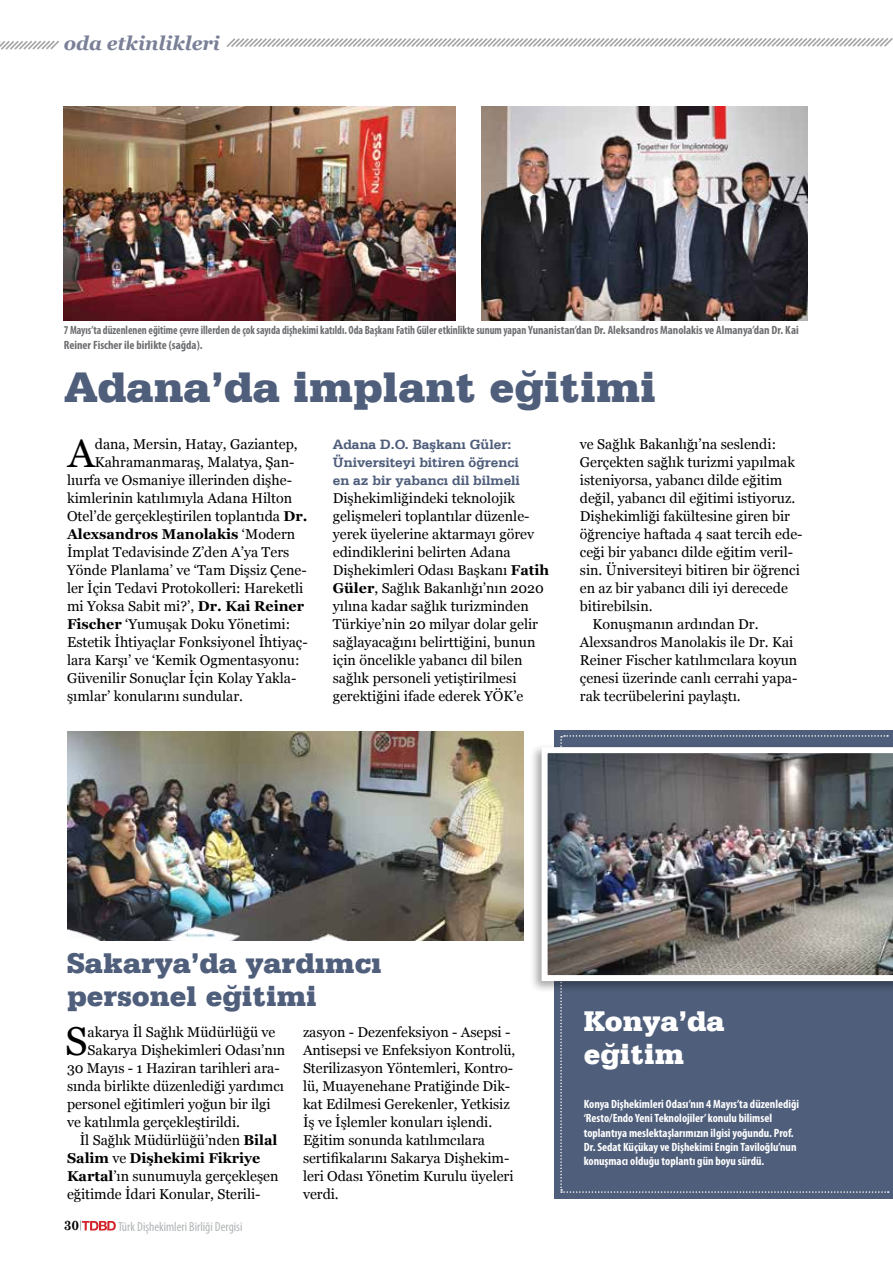
<style>
.page{position:relative;width:893px;height:1263px;background:#fff}
.page>*{position:absolute;margin:0;border:0;box-sizing:border-box;transform-origin:0 0}
.t1{font:900 45px "Serifa BT";color:#4f5e7b}
.t2{font:40.2px "Georgia";color:#000}
.t3{font:900 30px/33px "Serifa BT";color:#4f5e7b}
.t4{font:900 30px/33px "Serifa BT";color:#fff}
.t5{font:italic 700 19.5px "Georgia";letter-spacing:-.005em;color:#7a8097}
.t6{font:14.25px/18px "Georgia";color:#000}
.t7{font:700 14.25px "Georgia";color:#000}
.t8{font:700 13.5px "Century Schoolbook";color:#000}
.t9{font:condensed 13.05px "Myriad Pro";color:#b1b4b6}
.t10{font:700 condensed 12px/14.4px "Myriad Pro";color:#fff}
.t11{font:700 condensed 12px/14.4px "Myriad Pro";letter-spacing:-.005em;color:#6d6e71;scale:.9 1}
.s1{font-weight:700}
.s2{font-weight:400}
.s3{font-family:"Serifa BT";font-weight:700;color:#4f5e7b}
</style>
<div class="page">
<svg style="left:0;top:40px;width:59px;height:10px"></svg>
<svg style="left:226px;top:38px;width:667px;height:9px"></svg>
<svg style="left:80px;top:1220px;width:36px;height:10px"></svg>
<img style="left:64px;top:106px;width:392px;height:215px">
<img style="left:481px;top:106px;width:327px;height:215px">
<img style="left:67px;top:731px;width:457px;height:210px">
<div style="left:554px;top:730px;width:339px;height:469px;background:#4f5e7b"></div>
<svg style="left:560px;top:735px;width:329px;height:458px"></svg>
<div style="left:529px;top:743px;width:364px;height:251px;background:#000;opacity:.35"></div>
<img style="left:542px;top:747px;width:351px;height:234px">
<p class="t5" style="left:64px;top:32px;width:158px">oda etkinlikleri</p>
<p class="t11" style="left:64px;top:323px;width:818px">7 Mayıs’ta düzenlenen eğitime çevre illerden de çok sayıda dişhekimi katıldı. Oda Başkanı Fatih Güler etkinlikte sunum yapan Yunanistan’dan Dr. Aleksandros Manolakis ve Almanya’dan Dr. Kai<br>Reiner Fischer ile birlikte (sağda).</p>
<p class="t1" style="left:64px;top:359px;width:593px">Adana’da implant eğitimi</p>
<p class="t2" style="left:68px;top:430px;width:28px">A</p>
<p class="t6" style="left:95px;top:435px;width:204px">dana, Mersin, Hatay, Gaziantep,</p>
<p class="t6" style="left:95px;top:453px;width:201px">Kahramanmaraş, Malatya, Şan-</p>
<p class="t6" style="left:67px;top:471px;width:226px">lıurfa ve Osmaniye illerinden dişhe-</p>
<p class="t6" style="left:67px;top:489px;width:227px">kimlerinin katılımıyla Adana Hilton</p>
<p class="t6" style="left:67px;top:507px;width:242px">Otel’de gerçekleştirilen toplantıda <span class="s1">Dr.</span></p>
<p class="t7" style="left:67px;top:526px;width:230px">Alexsandros Manolakis <span class="s2">‘Modern</span></p>
<p class="t6" style="left:67px;top:543px;width:224px">İmplat Tedavisinde Z’den A’ya Ters</p>
<p class="t6" style="left:67px;top:561px;width:241px">Yönde Planlama’ ve ‘Tam Dişsiz Çene-</p>
<p class="t6" style="left:67px;top:579px;width:238px">ler İçin Tedavi Protokolleri: Hareketli</p>
<p class="t6" style="left:67px;top:597px;width:239px">mi Yoksa Sabit mi?’, <span class="s1">Dr. Kai Reiner</span></p>
<p class="t6" style="left:67px;top:615px;width:225px"><span class="s1">Fischer</span> ‘Yumuşak Doku Yönetimi:</p>
<p class="t6" style="left:67px;top:633px;width:242px">Estetik İhtiyaçlar Fonksiyonel İhtiyaç-</p>
<p class="t6" style="left:67px;top:651px;width:234px">lara Karşı’ ve ‘Kemik Ogmentasyonu:</p>
<p class="t6" style="left:67px;top:669px;width:231px">Güvenilir Sonuçlar İçin Kolay Yakla-</p>
<p class="t6" style="left:67px;top:687px;width:177px">şımlar’ konularını sundular.</p>
<p class="t6" style="left:333px;top:435px;width:218px"><span class="s3">Adana D.O. Başkanı Güler:<br>Üniversiteyi bitiren öğrenci<br>en az bir yabancı dil bilmeli<br></span>Dişhekimliğindeki teknolojik gelişmeleri toplantılar düzenle&shy;yerek üyelerine aktarmayı görev edindiklerini belirten Adana<br>Dişhekimleri Odası Başkanı <span class="s1">Fatih<br>Güler</span>, Sağlık Bakanlığı’nın 2020 yılına kadar sağlık turizminden<br>Türkiye’nin 20 milyar dolar gelir sağlayacağını belirttiğini, bunun için öncelikle yabancı dil bilen sağlık personeli yetiştirilmesi gerektiğini ifade ederek YÖK’e</p>
<p class="t6" style="left:580px;top:435px;width:198px">ve Sağlık Bakanlığı’na seslendi:</p>
<p class="t6" style="left:580px;top:453px;width:217px">Gerçekten sağlık turizmi yapılmak</p>
<p class="t6" style="left:580px;top:471px;width:204px">isteniyorsa, yabancı dilde eğitim</p>
<p class="t6" style="left:580px;top:489px;width:217px">değil, yabancı dil eğitimi istiyoruz.</p>
<p class="t6" style="left:580px;top:507px;width:212px">Dişhekimliği fakültesine giren bir</p>
<p class="t6" style="left:580px;top:525px;width:224px">öğrenciye haftada 4 saat tercih ede-</p>
<p class="t6" style="left:580px;top:543px;width:215px">ceği bir yabancı dilde eğitim veril-</p>
<p class="t6" style="left:580px;top:561px;width:221px">sin. Üniversiteyi bitiren bir öğrenci</p>
<p class="t6" style="left:580px;top:579px;width:210px">en az bir yabancı dili iyi derecede</p>
<p class="t6" style="left:580px;top:597px;width:74px">bitirebilsin.</p>
<p class="t6" style="left:593px;top:615px;width:167px">Konuşmanın ardından Dr.</p>
<p class="t6" style="left:580px;top:633px;width:215px">Alexsandros Manolakis ile Dr. Kai</p>
<p class="t6" style="left:580px;top:651px;width:219px">Reiner Fischer katılımcılara koyun</p>
<p class="t6" style="left:580px;top:669px;width:219px">çenesi üzerinde canlı cerrahi yapa-</p>
<p class="t6" style="left:580px;top:687px;width:162px">rak tecrübelerini paylaştı.</p>
<p class="t3" style="left:67px;top:946px;width:316px">Sakarya’da yardımcı personel eğitimi</p>
<p class="t2" style="left:65px;top:1018px;width:24px">S</p>
<p class="t6" style="left:88px;top:1023px;width:189px">akarya İl Sağlık Müdürlüğü ve</p>
<p class="t6" style="left:88px;top:1041px;width:199px">Sakarya Dişhekimleri Odası’nın</p>
<p class="t6" style="left:67px;top:1059px;width:214px">30 Mayıs - 1 Haziran tarihleri ara-</p>
<p class="t6" style="left:67px;top:1077px;width:218px">sında birlikte düzenlediği yardımcı</p>
<p class="t6" style="left:67px;top:1095px;width:205px">personel eğitimleri yoğun bir ilgi</p>
<p class="t6" style="left:67px;top:1113px;width:175px">ve katılımla gerçekleştirildi.</p>
<p class="t6" style="left:80px;top:1131px;width:199px">İl Sağlık Müdürlüğü’nden <span class="s1">Bilal</span></p>
<p class="t7" style="left:67px;top:1150px;width:195px">Salim <span class="s2">ve</span> Dişhekimi Fikriye</p>
<p class="t6" style="left:67px;top:1167px;width:213px"><span class="s1">Kartal</span>’ın sunumuyla gerçekleşen</p>
<p class="t6" style="left:67px;top:1185px;width:195px">eğitimde İdari Konular, Sterili-</p>
<p class="t8" style="left:64px;top:1215px;width:17px">30</p>
<p class="t9" style="left:118px;top:1218px;width:126px">Türk Dişhekimleri Birliği Dergisi</p>
<p class="t6" style="left:303px;top:1023px;width:214px">zasyon - Dezenfeksiyon - Asepsi -<br>Antisepsi ve Enfeksiyon Kontrolü,<br>Sterilizasyon Yöntemleri, Kontro&shy;lü, Muayenehane Pratiğinde Dik&shy;kat Edilmesi Gerekenler, Yetkisiz<br>İş ve İşlemler konuları işlendi.<br>Eğitim sonunda katılımcılara sertifikalarını Sakarya Dişhekim&shy;leri Odası Yönetim Kurulu üyeleri verdi.</p>
<p class="t4" style="left:584px;top:1003px;width:143px">Konya’da eğitim</p>
<p class="t10" style="left:584px;top:1096px;width:217px">Konya Dişhekimleri Odası’nın 4 Mayıs’ta düzenlediği ‘Resto/Endo Yeni Teknolojiler’ konulu bilimsel toplantıya meslektaşlarımızın ilgisi yoğundu. Prof.<br>Dr. Sedat Küçükay ve Dişhekimi Engin Taviloğlu’nun konuşmacı olduğu toplantı gün boyu sürdü.</p>
</div>
